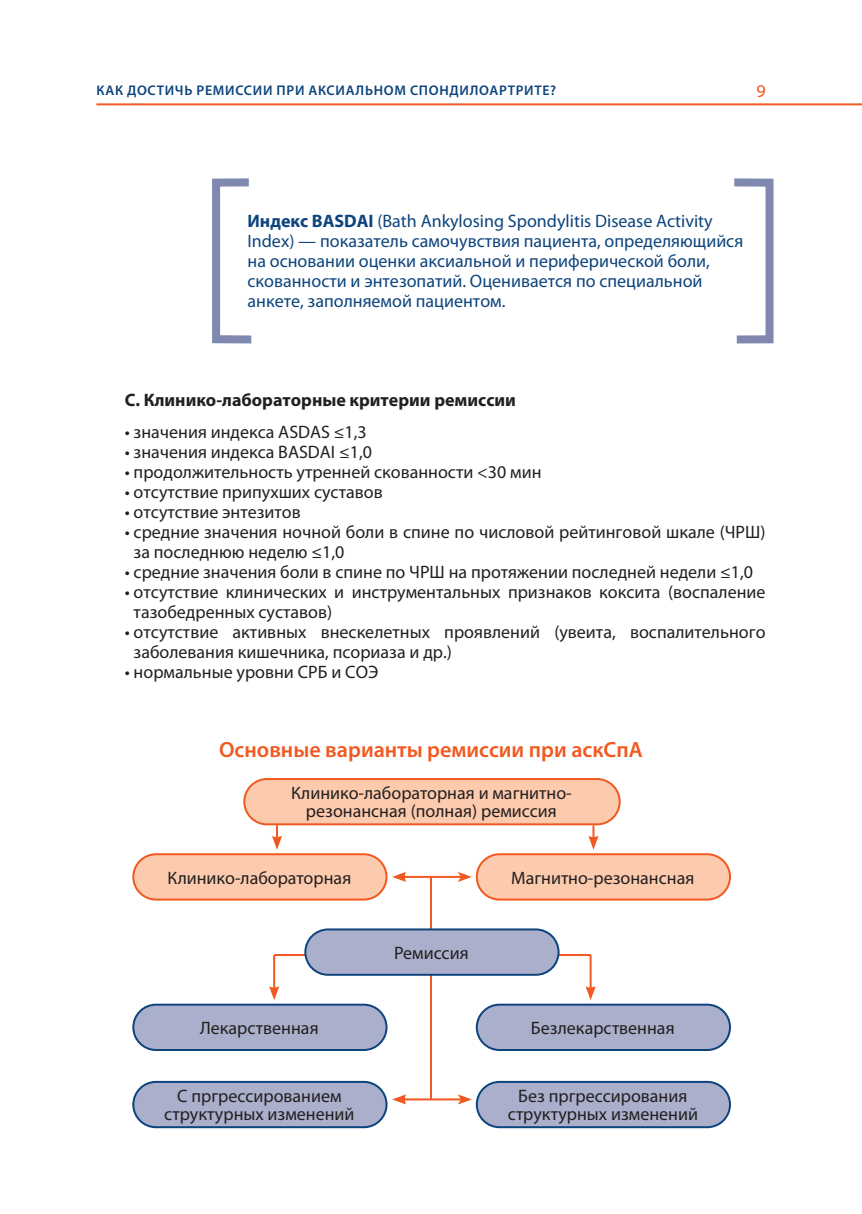
<style>
.page{position:relative;width:862px;height:1214px;background:#fff}
.page>*{position:absolute;margin:0;border:0;box-sizing:border-box;transform-origin:0 0}
.t1{font:600 22px "Myriad Pro";color:#f15921}
.t2{font:18px/20px "Myriad Pro";color:#231f20}
.t3{font:18px/20px "Myriad Pro";color:#0d447d}
.t4{font:700 18px "Myriad Pro";color:#231f20}
.t5{font:18px "Myriad Pro";color:#f15921}
.t6{font:600 14px "Myriad Pro";letter-spacing:.05em;color:#0d447d}
.s1{font-weight:700}
</style>
<div class="page">
<hr style="left:96px;top:103px;width:766px;height:2px;background:#f15921">
<svg style="left:212px;top:178px;width:40px;height:166px"></svg>
<svg style="left:734px;top:178px;width:40px;height:166px"></svg>
<div style="left:244px;top:779px;width:376px;height:45px;background:#fccaac;border-radius:23px"></div>
<div style="left:243px;top:778px;width:378px;height:47px;border:2px solid #f15921;border-radius:23px"></div>
<div style="left:133px;top:854px;width:253px;height:45px;background:#fccaac;border-radius:23px"></div>
<div style="left:132px;top:853px;width:255px;height:47px;border:2px solid #f15921;border-radius:23px"></div>
<div style="left:477px;top:854px;width:253px;height:45px;background:#fccaac;border-radius:23px"></div>
<div style="left:476px;top:853px;width:255px;height:47px;border:2px solid #f15921;border-radius:23px"></div>
<div style="left:133px;top:1004px;width:253px;height:45px;background:#aab0cb;border-radius:23px"></div>
<div style="left:132px;top:1003px;width:255px;height:47px;border:2px solid #0d447d;border-radius:23px"></div>
<div style="left:133px;top:1081px;width:253px;height:45px;background:#aab0cb;border-radius:23px"></div>
<div style="left:132px;top:1080px;width:255px;height:47px;border:2px solid #0d447d;border-radius:23px"></div>
<div style="left:477px;top:1004px;width:253px;height:45px;background:#aab0cb;border-radius:23px"></div>
<div style="left:476px;top:1003px;width:255px;height:47px;border:2px solid #0d447d;border-radius:23px"></div>
<div style="left:477px;top:1081px;width:253px;height:45px;background:#aab0cb;border-radius:23px"></div>
<div style="left:476px;top:1080px;width:255px;height:47px;border:2px solid #0d447d;border-radius:23px"></div>
<hr style="left:403px;top:875px;width:58px;height:2px;background:#f15921">
<svg style="left:392px;top:872px;width:14px;height:9px"></svg>
<svg style="left:458px;top:872px;width:14px;height:9px"></svg>
<hr style="left:403px;top:1098px;width:58px;height:2px;background:#f15921">
<svg style="left:392px;top:1094px;width:14px;height:10px"></svg>
<svg style="left:458px;top:1094px;width:14px;height:10px"></svg>
<hr style="left:430px;top:876px;width:2px;height:223px;background:#f15921">
<svg style="left:272px;top:825px;width:10px;height:24px"></svg>
<svg style="left:588px;top:825px;width:10px;height:24px"></svg>
<hr style="left:273px;top:954px;width:2px;height:35px;background:#f15921">
<svg style="left:269px;top:986px;width:10px;height:14px"></svg>
<hr style="left:589px;top:954px;width:2px;height:35px;background:#f15921">
<svg style="left:585px;top:986px;width:11px;height:14px"></svg>
<hr style="left:274px;top:953px;width:316px;height:2px;background:#f15921">
<div style="left:305px;top:929px;width:253px;height:45px;background:#aab0cb;border-radius:23px"></div>
<div style="left:304px;top:928px;width:255px;height:47px;border:2px solid #0d447d;border-radius:23px"></div>
<p class="t6" style="left:97px;top:81px;width:461px">КАК ДОСТИЧЬ РЕМИССИИ ПРИ АКСИАЛЬНОМ СПОНДИЛОАРТРИТЕ?</p>
<p class="t5" style="left:756px;top:80px;width:11px">9</p>
<p class="t3" style="left:247px;top:210px;width:497px"><span class="s1">Индекс BASDAI</span> (Bath Ankylosing Spondylitis Disease Activity Index) — показатель самочувствия пациента, определяющийся на основании оценки аксиальной и периферической боли, скованности и энтезопатий. Оценивается по специальной анкете, заполняемой пациентом.</p>
<p class="t4" style="left:125px;top:388px;width:393px">С. Клинико-лабораторные критерии ремиссии</p>
<p class="t2" style="left:125px;top:421px;width:244px">• значения индекса ASDAS ≤1,3</p>
<p class="t2" style="left:125px;top:441px;width:249px">• значения индекса BASDAI ≤1,0</p>
<p class="t2" style="left:125px;top:461px;width:418px">• продолжительность утренней скованности &lt;30 мин</p>
<p class="t2" style="left:125px;top:481px;width:259px">• отсутствие припухших суставов</p>
<p class="t2" style="left:125px;top:501px;width:177px">• отсутствие энтезитов</p>
<p class="t2" style="left:134px;top:521px;width:633px;text-indent:-9px">• средние значения ночной боли в спине по числовой рейтинговой шкале (ЧРШ) за последнюю неделю ≤1,0</p>
<p class="t2" style="left:125px;top:561px;width:630px">• средние значения боли в спине по ЧРШ на протяжении последней недели ≤1,0</p>
<p class="t2" style="left:134px;top:581px;width:633px;text-indent:-9px">• отсутствие клинических и инструментальных признаков коксита (воспаление тазобедренных суставов)</p>
<p class="t2" style="left:134px;top:621px;width:633px;text-indent:-9px">• отсутствие активных внескелетных проявлений (увеита, воспалительного заболевания кишечника, псориаза и др.)</p>
<p class="t2" style="left:125px;top:661px;width:255px">• нормальные уровни СРБ и СОЭ</p>
<p class="t1" style="left:219px;top:735px;width:425px">Основные варианты ремиссии при аскСпА</p>
<p class="t2" style="left:291px;top:784px;width:282px;line-height:18px;text-align:center">Клинико-лабораторная и магнитно&shy;резонансная (полная) ремиссия</p>
<p class="t2" style="left:167px;top:867px;width:185px">Клинико-лабораторная</p>
<p class="t2" style="left:511px;top:867px;width:185px">Магнитно-резонансная</p>
<p class="t2" style="left:200px;top:1017px;width:120px">Лекарственная</p>
<p class="t2" style="left:164px;top:1086px;width:192px;line-height:18px;text-align:center">С пргрессированием структурных изменений</p>
<p class="t2" style="left:394px;top:942px;width:76px">Ремиссия</p>
<p class="t2" style="left:531px;top:1017px;width:145px">Безлекарственная</p>
<p class="t2" style="left:508px;top:1086px;width:192px;line-height:18px;text-align:center">Без пргрессирования структурных изменений</p>
</div>
